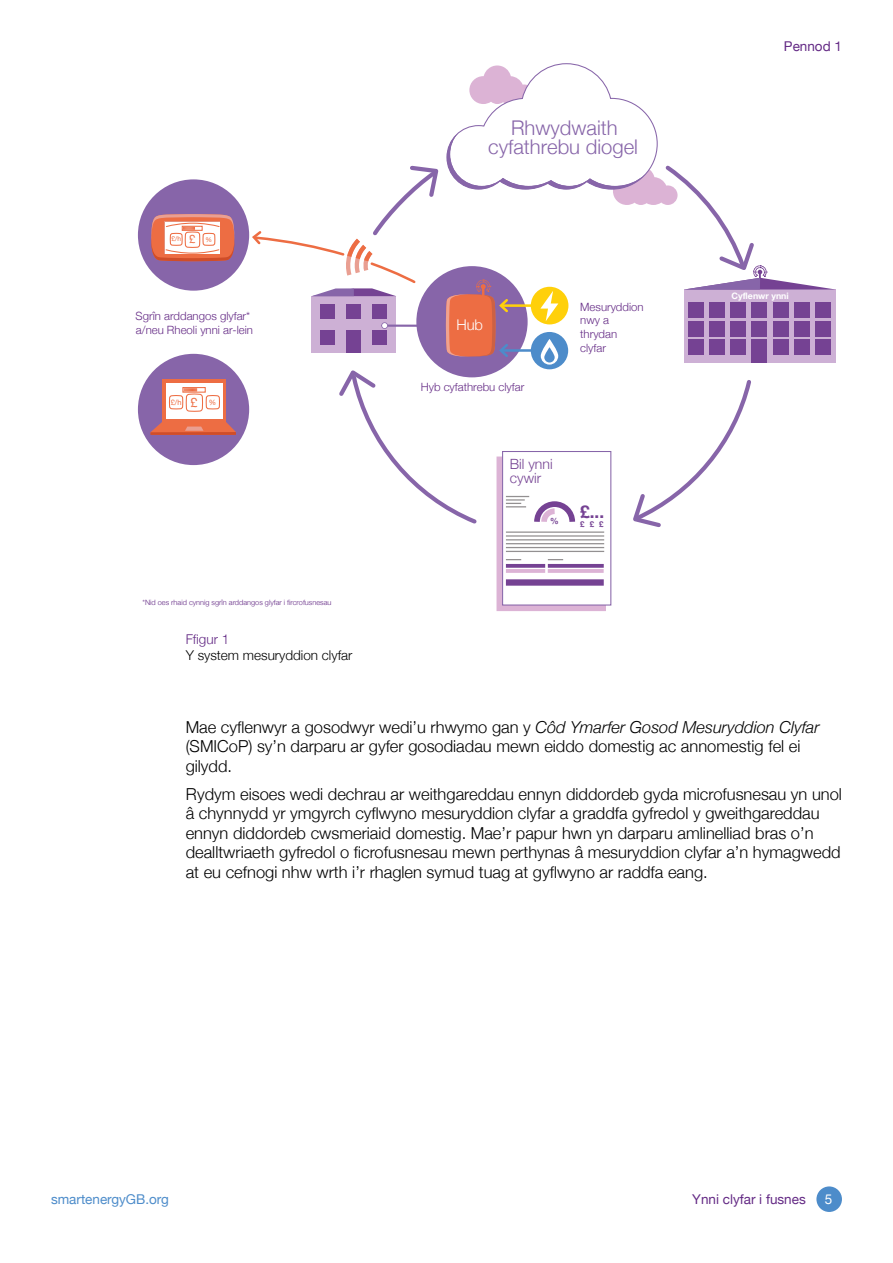
<style>
.page{position:relative;width:893px;height:1263px;background:#fff}
.page>*{position:absolute;margin:0;border:0;box-sizing:border-box;transform-origin:0 0}
.t1{font:300 20.25px/19px "Helvetica Neue";color:#8765a9;text-align:center}
.t2{font:700 17.25px "Helvetica Neue";color:#754293}
.t3{font:300 16.5px/19.5px "Helvetica Neue";color:#000}
.t4{font:300 14.7px "Helvetica Neue";color:#fff}
.t5{font:300 14.1px/14.1px "Helvetica Neue";color:#754293}
.t6{font:300 13.5px "Helvetica Neue";color:#000}
.t7{font:13.5px "Helvetica Neue";color:#642a85}
.t8{font:13.5px "Helvetica Neue";color:#4d8cca}
.t9{font:300 13.5px "Helvetica Neue";color:#642a85}
.t10{font:13.5px "Helvetica Neue";color:#fff}
.t11{font:300 11.4px/13.6px "Helvetica Neue";color:#642a85}
.t12{font:700 8.85px "Helvetica Neue";color:#fff}
.t13{font:700 8.55px "Helvetica Neue";color:#754293}
.t14{font:700 7.8px "Helvetica Neue";color:#754293}
.t15{font:300 7.35px "Helvetica Neue";color:#642a85}
.t16{font:7.35px "Helvetica Neue";color:#ed6d43}
.t17{font:6.6px "Helvetica Neue";color:#ed6d43}
.s1{font-size:11.25px}
.s2{font-size:12.6px}
.s3{font-style:italic}
</style>
<div class="page">
<div style="left:816px;top:1186px;width:26px;height:26px;background:#4d8cca;border-radius:50%"></div>
<div style="left:138px;top:179px;width:111px;height:112px;background:#8765a9;border-radius:50%"></div>
<div style="left:138px;top:354px;width:111px;height:111px;background:#8765a9;border-radius:50%"></div>
<div style="left:416px;top:266px;width:112px;height:111px;background:#8765a9;border-radius:50%"></div>
<div style="left:684px;top:289px;width:152px;height:74px;background:#cdb0d5"></div>
<div style="left:752px;top:339px;width:15px;height:24px;background:#754293"></div>
<div style="left:497px;top:457px;width:108px;height:154px;background:#dcb3d5"></div>
<div style="left:496px;top:456px;width:110px;height:155px;border:1px solid #dcb3d5"></div>
<div style="left:503px;top:451px;width:108px;height:154px;background:#fff"></div>
<div style="left:502px;top:451px;width:109px;height:154px;border:1px solid #8765a9"></div>
<hr style="left:506px;top:531px;width:98px;height:2px;background:#939091">
<hr style="left:506px;top:539px;width:98px;height:1px;background:#939091">
<hr style="left:506px;top:547px;width:98px;height:1px;background:#939091">
<hr style="left:506px;top:535px;width:98px;height:2px;background:#939091">
<hr style="left:506px;top:543px;width:98px;height:1px;background:#939091">
<hr style="left:506px;top:551px;width:98px;height:1px;background:#939091">
<svg style="left:506px;top:559px;width:15px;height:1px"></svg>
<svg style="left:506px;top:564px;width:39px;height:4px"></svg>
<div style="left:506px;top:579px;width:98px;height:7px;background:#754293"></div>
<svg style="left:548px;top:564px;width:56px;height:4px"></svg>
<hr style="left:506px;top:569px;width:39px;height:4px;background:#dcb3d5">
<hr style="left:548px;top:569px;width:56px;height:4px;background:#dcb3d5">
<svg style="left:548px;top:559px;width:15px;height:1px"></svg>
<svg style="left:506px;top:496px;width:70px;height:26px"></svg>
<div style="left:531px;top:332px;width:37px;height:37px;background:#4d8cca;border-radius:50%"></div>
<svg style="left:541px;top:339px;width:17px;height:26px"></svg>
<div style="left:544px;top:347px;width:11px;height:15px;background:#4d8cca;border-radius:5px"></div>
<svg style="left:151px;top:214px;width:84px;height:48px;background:#e9a190"></svg>
<svg style="left:339px;top:366px;width:141px;height:158px"></svg>
<svg style="left:633px;top:380px;width:118px;height:147px"></svg>
<div style="left:163px;top:379px;width:63px;height:42px;background:#ed6d43"></div>
<div style="left:166px;top:383px;width:57px;height:35px;background:#fff"></div>
<svg style="left:150px;top:421px;width:86px;height:14px"></svg>
<div style="left:182px;top:387px;width:24px;height:6px;border:1px solid #ed6d43"></div>
<svg style="left:169px;top:388px;width:51px;height:24px"></svg>
<svg style="left:252px;top:63px;width:583px;height:296px"></svg>
<p class="t17" style="left:172px;top:234px;width:42px">£/h <span class="s1">£</span> %</p>
<p class="t1" style="left:488px;top:117px;width:151px">Rhwydwaith cyfathrebu diogel</p>
<p class="t11" style="left:136px;top:309px;width:119px">Sgrîn arddangos glyfar* a/neu Rheoli ynni ar-lein</p>
<p class="t11" style="left:580px;top:299px;width:65px">Mesuryddion nwy a thrydan clyfar</p>
<p class="t11" style="left:421px;top:379px;width:105px">Hyb cyfathrebu clyfar</p>
<p class="t4" style="left:456px;top:313px;width:28px">Hub</p>
<p class="t16" style="left:171px;top:397px;width:47px">£/h <span class="s2">£</span> %</p>
<p class="t15" style="left:142px;top:596px;width:190px">*Nid oes rhaid cynnig sgrîn arddangos glyfar i fircrofusnesau</p>
<p class="t9" style="left:186px;top:628px;width:45px">Ffigur 1</p>
<p class="t6" style="left:186px;top:644px;width:168px">Y system mesuryddion clyfar</p>
<p class="t5" style="left:510px;top:456px;width:44px">Bil ynni cywir</p>
<p class="t13" style="left:550px;top:514px;width:10px">%</p>
<p class="t2" style="left:580px;top:498px;width:25px">£...</p>
<p class="t14" style="left:580px;top:518px;width:25px">£ £ £</p>
<p class="t7" style="left:784px;top:36px;width:60px">Pennod 1</p>
<p class="t12" style="left:731px;top:289px;width:59px">Cyflenwr ynni</p>
<p class="t3" style="left:186px;top:716px;width:636px">Mae cyflenwyr a gosodwyr wedi’u rhwymo gan y <span class="s3">Côd Ymarfer Gosod Mesuryddion Clyfar </span>(SMICoP) sy’n darparu ar gyfer gosodiadau mewn eiddo domestig ac annomestig fel ei gilydd.</p>
<p class="t3" style="left:186px;top:783px;width:658px">Rydym eisoes wedi dechrau ar weithgareddau ennyn diddordeb gyda microfusnesau yn unol â chynnydd yr ymgyrch cyflwyno mesuryddion clyfar a graddfa gyfredol y gweithgareddau ennyn diddordeb cwsmeriaid domestig. Mae’r papur hwn yn darparu amlinelliad bras o’n dealltwriaeth gyfredol o ficrofusnesau mewn perthynas â mesuryddion clyfar a’n hymagwedd at eu cefnogi nhw wrth i’r rhaglen symud tuag at gyflwyno ar raddfa eang.</p>
<p class="t8" style="left:51px;top:1189px;width:119px">smartenergyGB.org</p>
<p class="t10" style="left:825px;top:1189px;width:9px">5</p>
<p class="t7" style="left:692px;top:1189px;width:115px">Ynni clyfar i fusnes</p>
</div>
